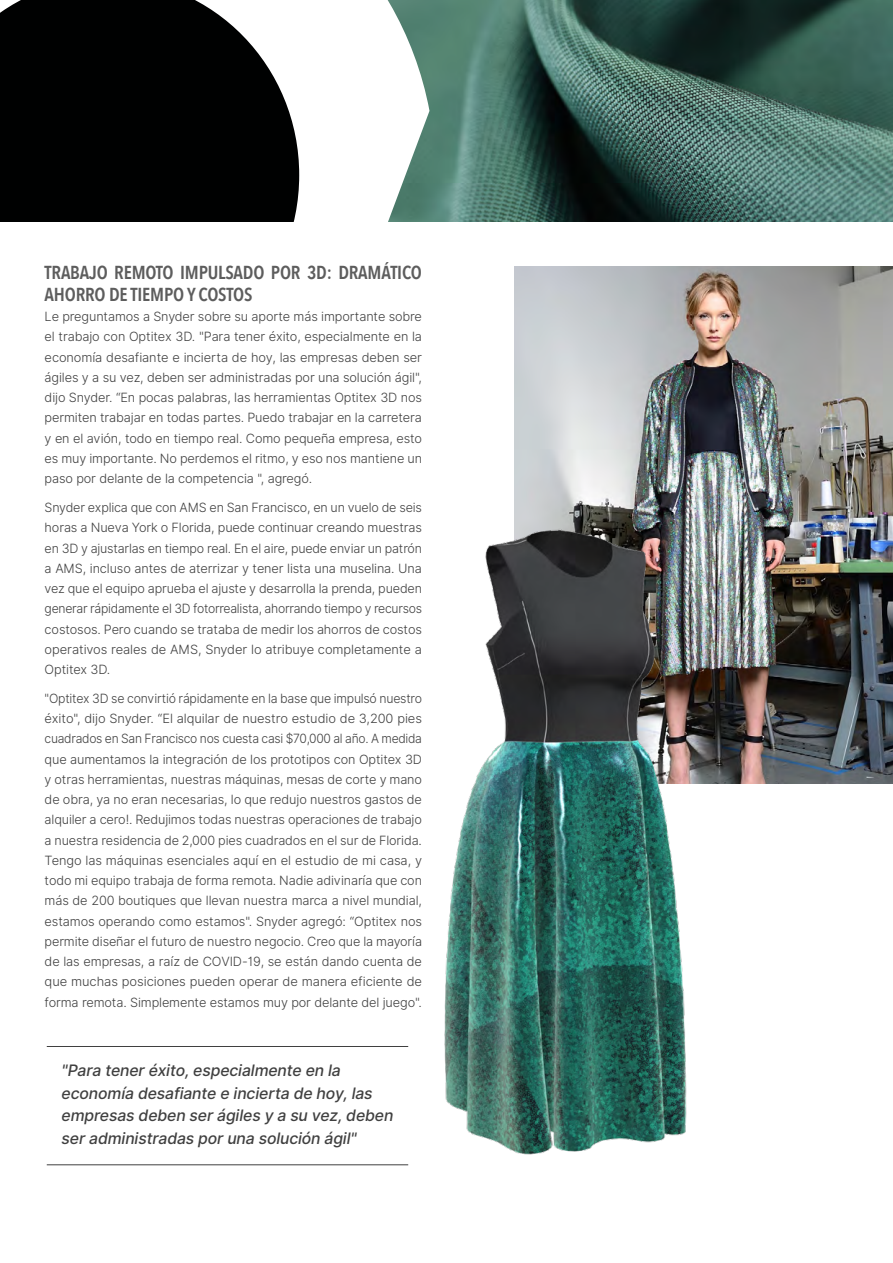
<style>
.page{position:relative;width:893px;height:1263px;background:#fff}
.page>*{position:absolute;margin:0;border:0;box-sizing:border-box;transform-origin:0 0}
.t1{font:600 18.75px/21.8px "Avenir Next Condensed";letter-spacing:-.01em;color:#5d5d5d}
.t2{font:italic 500 15.75px/22.5px "Inter UI";letter-spacing:-.01em;color:#404040}
.t3{font:300 12.75px/20.2px "Inter UI";letter-spacing:-.01em;color:#404040;text-align:justify}
</style>
<div class="page">
<hr style="left:47px;top:1046px;width:361px;height:1px;background:#404040">
<hr style="left:47px;top:1164px;width:361px;height:1px;background:#404040">
<img style="left:514px;top:267px;width:379px;height:516px">
<img style="left:391px;top:490px;width:368px;height:676px">
<img style="left:429px;top:0;width:464px;height:221px">
<svg style="left:0;top:0;width:429px;height:221px;fill:#000101"></svg>
<h1 class="t1" style="left:45px;top:261px;width:379px">TRABAJO REMOTO IMPULSADO POR :D3 DRAMÁTICO<br>AHORRO DE TIEMPO Y COSTOS</h1>
<p class="t3" style="left:45px;top:307px;width:379px">Le preguntamos a Snyder sobre su aporte más importante sobre el trabajo con Optitex 3D ". Para tener éxito, especialmente en la economía desafiante e incierta de hoy, las empresas deben ser ágiles ay su vez, deben ser administradas por una solución ágil ," dijo Snyder “. En pocas palabras, las herramientas Optitex 3D nos permiten trabajar en todas partes. Puedo trabajar en la carretera y en el avión, todo en tiempo real. Como pequeña empresa, esto es muy importante. No perdemos el ritmo y, eso nos mantiene un paso por delante de la competencia ," agregó.</p>
<p class="t3" style="left:45px;top:497px;width:379px">Snyder explica que con AMS en San Francisco, en un vuelo de seis horas a Nueva York o Florida, puede continuar creando muestras en 3D y ajustarlas en tiempo real. En el aire, puede enviar un patrón a AMS, incluso antes de aterrizar y tener lista una muselina. Una vez que el equipo aprueba el ajuste y desarrolla la prenda, pueden generar rápidamente el D3 fotorrealista, ahorrando tiempo y recursos costosos. Pero cuando se trataba de medir los ahorros de costos operativos reales de AMS, Snyder lo atribuye completamente a Optitex 3D.</p>
<p class="t3" style="left:45px;top:688px;width:379px">"Optitex D3 se convirtió rápidamente en la base que impulsó nuestro éxito ," dijo Snyder “. El alquilar de nuestro estudio de 3,200 pies cuadrados en San Francisco nos cuesta casi $70,000 al año A. medida que aumentamos la integración de los prototipos con Optitex 3D y otras herramientas, nuestras máquinas, mesas de corte y mano de obra, ya no eran necesarias lo, que redujo nuestros gastos de alquiler a cero .! Redujimos todas nuestras operaciones de trabajo a nuestra residencia de 2,000 pies cuadrados en el sur de Florida.<br>Tengo las máquinas esenciales aquí en el estudio de mi casa y, todo mi equipo trabaja de forma remota. Nadie adivinaría que con más de 200 boutiques que llevan nuestra marca a nivel mundial, estamos operando como estamos ." Snyder agregó “: Optitex nos permite diseñar el futuro de nuestro negocio. Creo que la mayoría de las empresas a, raíz de COVID-19, se están dando cuenta de que muchas posiciones pueden operar de manera eficiente de forma remota. Simplemente estamos muy por delante del juego ."</p>
<p class="t2" style="left:62px;top:1059px;width:333px">"Para tener éxito, especialmente en la economía desafiante e incierta de hoy, las empresas deben ser ágiles ay su vez, deben ser administradas por una solución ágil"</p>
</div>
